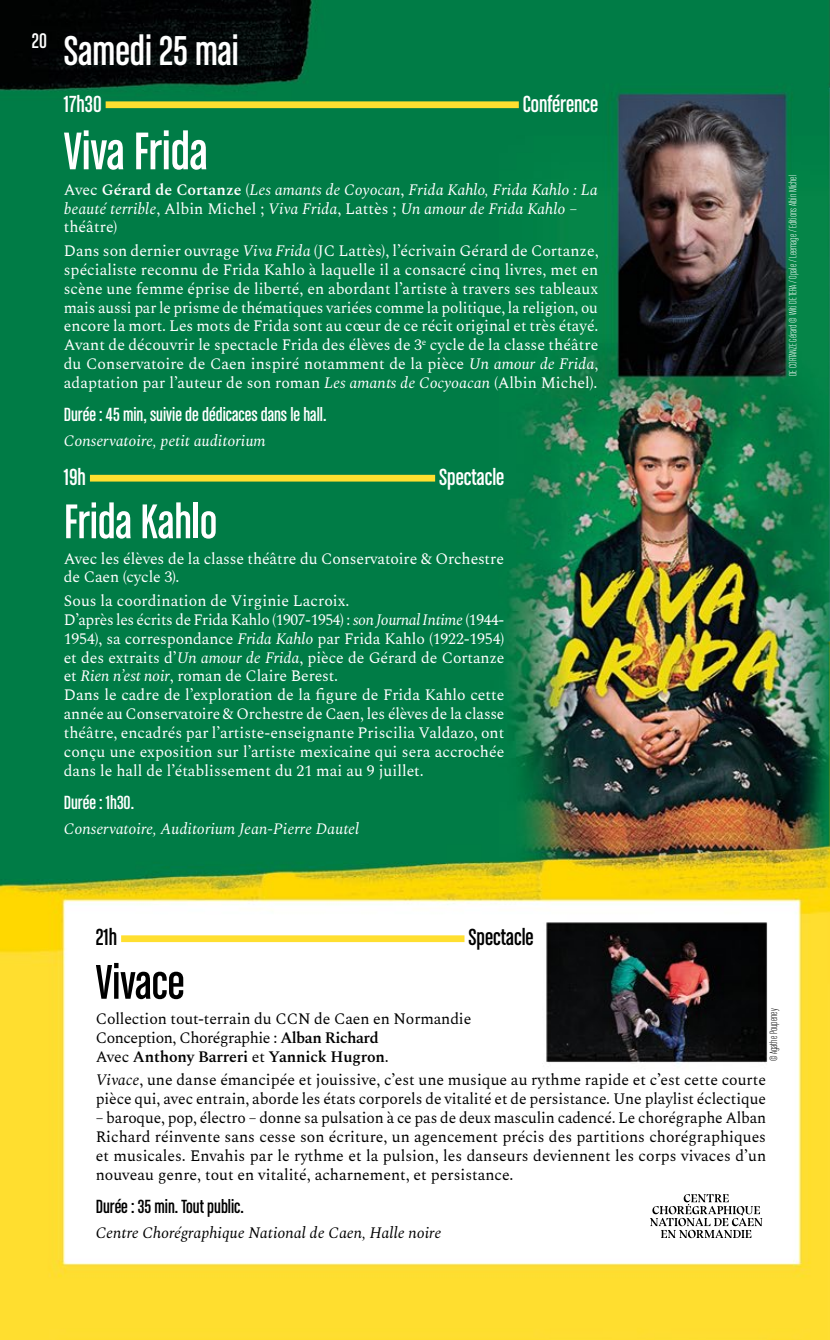
<style>
.page{position:relative;width:830px;height:1340px;background:#fff}
.page>*{position:absolute;margin:0;border:0;box-sizing:border-box;transform-origin:0 0}
.t1{font:56.25px "Chalet Comprime Cologne Sixty";color:#fff}
.t2{font:51.75px "Chalet Comprime Cologne Sixty";color:#fff}
.t3{font:51.75px "Chalet Comprime Cologne Sixty";color:#000}
.t4{font:44.32px "Chalet Comprime Cologne Sixty";color:#fff}
.t5{font:24.75px "Chalet Comprime Cologne Sixty";color:#fff}
.t6{font:24.75px "Chalet Comprime Cologne Sixty";color:#000}
.t7{font:20.25px "Chalet Comprime Cologne Sixty";color:#fff}
.t8{font:20.25px "Chalet Comprime Cologne Sixty";color:#000}
.t9{font:15.75px/18.9px "Spectral";letter-spacing:-.005em;color:#fff}
.t10{font:15.75px/18.9px "Spectral";letter-spacing:-.005em;color:#000}
.t11{font:italic 15.75px/18.9px "Spectral";color:#fff}
.t12{font:italic 15.75px "Spectral";color:#000}
.t13{font:11.25px "Chalet Comprime Milan Sixty";color:#fff}
.t14{font:11.25px "Chalet Comprime Milan Sixty";color:#000}
.s1{font-style:normal}
.s2{font-weight:600;font-style:normal}
.s3{font-style:italic}
.s4{font-weight:600}
</style>
<div class="page">
<img style="left:0;top:0;width:829px;height:1339px">
<div style="left:106px;top:101px;width:412px;height:7px;background:#ffdf30"></div>
<div style="left:90px;top:475px;width:345px;height:6px;background:#ffdf30"></div>
<div style="left:121px;top:935px;width:343px;height:7px;background:#ffdf30"></div>
<svg style="left:649px;top:1194px;width:113px;height:44px"></svg>
<h3 class="t4" style="left:32px;top:26px;width:208px"><sup>20</sup> Samedi 25 mai</h3>
<h3 class="t5" style="left:64px;top:90px;width:39px">17h30</h3>
<h3 class="t5" style="left:522px;top:90px;width:77px">Conférence</h3>
<h1 class="t1" style="left:64px;top:120px;width:145px">Viva Frida</h1>
<p class="t11" style="left:64px;top:179px;width:535px"><span class="s1">Avec</span> <span class="s2">Gérard de Cortanze</span> <span class="s1">(</span>Les amants de Coyocan<span class="s1">,</span> Frida Kahlo, Frida Kahlo : La beauté terrible<span class="s1">, Albin Michel ;</span> Viva Frida<span class="s1">, Lattès ;</span> Un amour de Frida Kahlo <span class="s1">– théâtre)</span></p>
<p class="t9" style="left:64px;top:240px;width:536px;text-align:justify">Dans son dernier ouvrage <span class="s3">Viva Frida</span> (JC Lattès), l’écrivain Gérard de Cortanze, spécialiste reconnu de Frida Kahlo à laquelle il a consacré cinq livres, met en scène une femme éprise de liberté, en abordant l’artiste à travers ses tableaux mais aussi par le prisme de thématiques variées comme la politique, la religion, ou encore la mort. Les mots de Frida sont au cœur de ce récit original et très étayé.<br>Avant de découvrir le spectacle Frida des élèves de 3<sup>e</sup> cycle de la classe théâtre du Conservatoire de Caen inspiré notamment de la pièce <span class="s3">Un amour de Frida</span>, adaptation par l’auteur de son roman <span class="s3">Les amants de Cocyoacan</span> (Albin Michel).</p>
<p class="t7" style="left:64px;top:403px;width:264px">Durée : 45 min, suivie de dédicaces dans le hall.</p>
<p class="t11" style="left:64px;top:430px;width:203px">Conservatoire, petit auditorium</p>
<h3 class="t5" style="left:64px;top:463px;width:24px">19h</h3>
<h3 class="t5" style="left:439px;top:463px;width:67px">Spectacle</h3>
<h2 class="t2" style="left:64px;top:493px;width:155px">Frida Kahlo</h2>
<p class="t9" style="left:64px;top:547px;width:441px">Avec les élèves de la classe théâtre du Conservatoire &amp; Orchestre de Caen (cycle 3).</p>
<p class="t9" style="left:64px;top:590px;width:442px">Sous la coordination de Virginie Lacroix.<br>D’après les écrits de Frida Kahlo (1907-1954) : <span class="s3">son Journal Intime</span> (1944- 1954), sa correspondance <span class="s3">Frida Kahlo</span> par Frida Kahlo (1922-1954) et des extraits d’<span class="s3">Un amour de Frida</span>, pièce de Gérard de Cortanze et <span class="s3">Rien n’est noir</span>, roman de Claire Berest.<br>Dans le cadre de l’exploration de la figure de Frida Kahlo cette année au Conservatoire &amp; Orchestre de Caen, les élèves de la classe théâtre, encadrés par l’artiste-enseignante Priscilia Valdazo, ont conçu une exposition sur l’artiste mexicaine qui sera accrochée dans le hall de l’établissement du 21 mai au 9 juillet.</p>
<p class="t7" style="left:64px;top:791px;width:72px">Durée : 1h30.</p>
<p class="t11" style="left:64px;top:818px;width:297px">Conservatoire, Auditorium Jean-Pierre Dautel</p>
<p class="t13" style="left:786px;top:376px;width:203px;rotate:-90deg">DE CORTANZE Gérard © Witi DE TERA / Opale / Leemage / Editions Albin Michel</p>
<h3 class="t6" style="left:96px;top:923px;width:23px">21h</h3>
<h3 class="t6" style="left:468px;top:923px;width:67px">Spectacle</h3>
<h2 class="t3" style="left:96px;top:953px;width:90px">Vivace</h2>
<p class="t10" style="left:96px;top:1008px;width:377px">Collection tout-terrain du CCN de Caen en Normandie<br>Conception, Chorégraphie : <span class="s4">Alban Richard<br></span>Avec <span class="s4">Anthony Barreri</span> et <span class="s4">Yannick Hugron</span>.</p>
<p class="t10" style="left:96px;top:1069px;width:671px"><span class="s3">Vivace</span>, une danse émancipée et jouissive, c’est une musique au rythme rapide et c’est cette courte pièce qui, avec entrain, aborde les états corporels de vitalité et de persistance. Une playlist éclectique</p>
<p class="t10" style="left:96px;top:1107px;width:671px;text-align:justify">– baroque, pop, électro – donne sa pulsation à ce pas de deux masculin cadencé. Le chorégraphe Alban Richard réinvente sans cesse son écriture, un agencement précis des partitions chorégraphiques et musicales. Envahis par le rythme et la pulsion, les danseurs deviennent les corps vivaces d’un nouveau genre, tout en vitalité, acharnement, et persistance.</p>
<p class="t8" style="left:96px;top:1195px;width:149px">Durée : 35 min. Tout public.</p>
<p class="t12" style="left:96px;top:1221px;width:347px">Centre Chorégraphique National de Caen, Halle noire</p>
<p class="t14" style="left:767px;top:1061px;width:54px;rotate:-90deg">© Agathe Poupeney</p>
</div>
